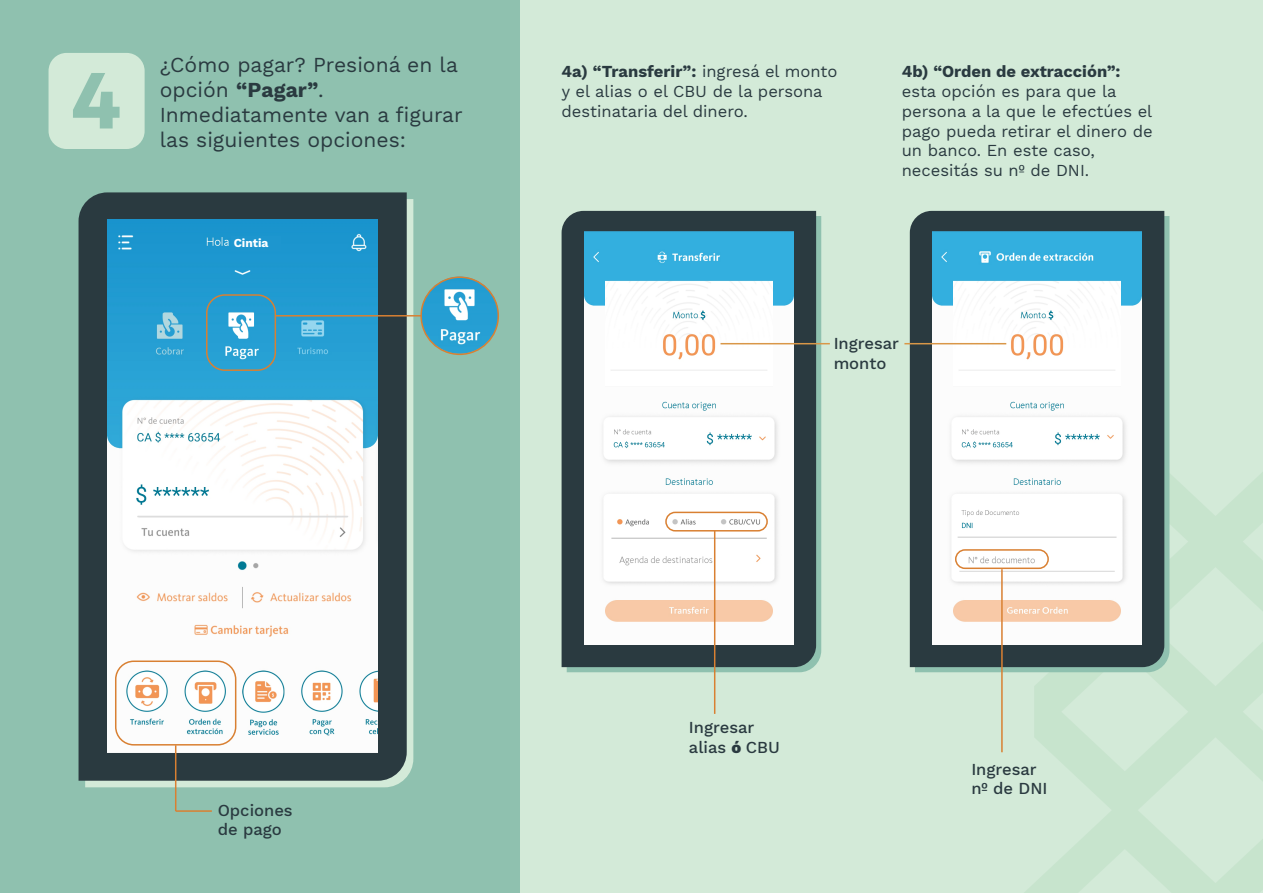
<style>
.page{position:relative;width:1263px;height:893px;background:#d3ead8}
.page>*{position:absolute;margin:0;border:0;box-sizing:border-box;transform-origin:0 0}
.t1{font:800 75px "Encode Sans";color:#8fc1af}
.t2{font:21px/25.2px "Work Sans";color:#2a3a40}
.t3{font:16.5px/19.8px "Work Sans";color:#2a3a40}
.t4{font:500 16.5px/19.8px "Work Sans";color:#2a3a40}
.t5{font:700 16.5px "Work Sans";color:#2a3a40}
.t6{font:700 12px "Work Sans";color:#fff}
.s1{font-weight:700}
.s2{font-weight:800}
</style>
<div class="page">
<div style="left:0;top:0;width:520px;height:893px;background:#8fc1af"></div>
<img style="left:421px;top:277px;width:77px;height:77px;border-radius:39px">
<svg style="left:1021px;top:443px;width:242px;height:367px"></svg>
<svg style="left:1025px;top:810px;width:238px;height:83px"></svg>
<svg style="left:567px;top:216px;width:254px;height:456px;background:#8ebead"></svg>
<div style="left:562px;top:211px;width:254px;height:456px;background:#2a3a40"></div>
<img style="left:584px;top:232px;width:210px;height:413px">
<svg style="left:915px;top:216px;width:254px;height:456px;background:#8abaa9"></svg>
<div style="left:910px;top:211px;width:254px;height:456px;background:#2a3a40"></div>
<img style="left:932px;top:232px;width:210px;height:413px">
<div style="left:85px;top:199px;width:328px;height:588px;background:#d3ead8"></div>
<div style="left:79px;top:192px;width:328px;height:589px;background:#2a3a40"></div>
<img style="left:108px;top:220px;width:270px;height:532px">
<div style="left:206px;top:294px;width:70px;height:77px;border:2px solid #d98032;border-radius:18px"></div>
<div style="left:115px;top:660px;width:121px;height:85px;border:2px solid #d98032;border-radius:18px"></div>
<hr style="left:175px;top:745px;width:1px;height:66px;background:#d98032">
<hr style="left:176px;top:810px;width:36px;height:2px;background:#d98032">
<div style="left:49px;top:53px;width:96px;height:96px;background:#d3ead8;border-radius:18px"></div>
<hr style="left:275px;top:315px;width:146px;height:2px;background:#d98032">
<div style="left:420px;top:276px;width:79px;height:79px;border:2px solid #d98032;border-radius:50%"></div>
<div style="left:665px;top:512px;width:103px;height:19px;border:2px solid #d98032;border-radius:9px"></div>
<div style="left:955px;top:549px;width:94px;height:20px;border:2px solid #d98032;border-radius:9px"></div>
<hr style="left:714px;top:531px;width:1px;height:183px;background:#d98032">
<hr style="left:1001px;top:569px;width:2px;height:183px;background:#d98032">
<hr style="left:720px;top:343px;width:110px;height:1px;background:#d99748">
<hr style="left:904px;top:343px;width:102px;height:1px;background:#d99748">
<div style="left:231px;top:236px;width:49px;height:14px;background:#1d96cf"></div>
<h1 class="t1" style="left:72px;top:42px;width:50px">4</h1>
<p class="t2" style="left:160px;top:53px;width:304px">¿Cómo pagar? Presioná en la opción <span class="s1">“Pagar”</span>.<br>Inmediatamente van a figurar las siguientes opciones:</p>
<p class="t3" style="left:562px;top:63px;width:277px"><span class="s1">4a) “Transferir”:</span> ingresá el monto y el alias o el CBU de la persona destinataria del dinero.</p>
<p class="t5" style="left:902px;top:62px;width:220px">4b) “Orden de extracción”:</p>
<p class="t3" style="left:902px;top:82px;width:252px">esta opción es para que la persona a la que le efectúes el pago pueda retirar el dinero de un banco. En este caso, necesitás su nº de DNI.</p>
<p class="t6" style="left:234px;top:236px;width:36px">Cintia</p>
<p class="t4" style="left:834px;top:334px;width:67px">Ingresar monto</p>
<p class="t4" style="left:218px;top:801px;width:76px">Opciones de pago</p>
<p class="t4" style="left:689px;top:718px;width:92px">Ingresar alias <span class="s2">ó</span> CBU</p>
<p class="t4" style="left:971px;top:760px;width:78px">Ingresar nº de DNI</p>
</div>
